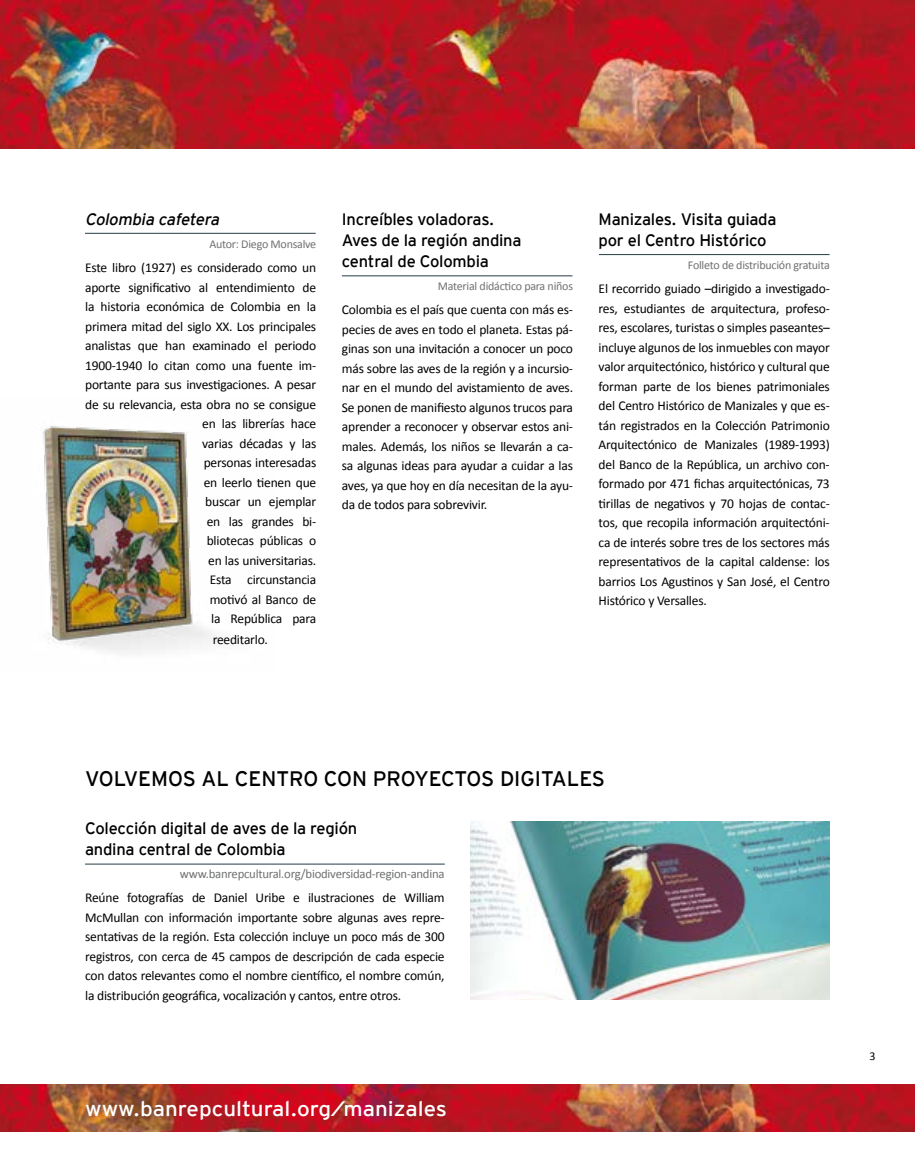
<style>
.page{position:relative;width:915px;height:1170px;background:#fff}
.page>*{position:absolute;margin:0;border:0;box-sizing:border-box;transform-origin:0 0}
.t1{font:21px "Interstate Mono";color:#000}
.t2{font:21px "Interstate Mono";color:#fff;scale:1.07 1}
.t3{font:16.5px/21px "Interstate Mono";letter-spacing:-.015em;color:#000}
.t4{font:italic 16.5px "Interstate Mono";color:#000}
.t5{font:13.5px/19.5px "Calibri";letter-spacing:-.015em;color:#000;text-align:justify}
.t6{font:12.75px "Calibri";letter-spacing:-.02em;color:#707172}
.t7{font:12px "Calibri";letter-spacing:-.02em;color:#707172}
.t8{font:12px "Calibri";color:#000}
</style>
<div class="page">
<img style="left:0;top:0;width:914px;height:149px">
<img style="left:0;top:1084px;width:914px;height:47px">
<img style="left:43px;top:426px;width:171px;height:226px">
<hr style="left:85px;top:233px;width:230px;height:1px;background:#253d45">
<hr style="left:85px;top:863px;width:359px;height:1px;background:#253d45">
<hr style="left:342px;top:275px;width:230px;height:1px;background:#253d45">
<hr style="left:598px;top:254px;width:231px;height:1px;background:#253d45">
<img style="left:470px;top:821px;width:359px;height:178px">
<p class="t4" style="left:85px;top:210px;width:139px">Colombia cafetera</p>
<p class="t7" style="left:209px;top:237px;width:108px">Autor: Diego Monsalve</p>
<p class="t5" style="left:85px;top:257px;width:232px;text-align:right">Este libro (1927) es considerado como un aporte significativo al entendimiento de la historia económica de Colombia en la primera mitad del siglo XX. Los principales analistas que han examinado el periodo<br>1900-1940 lo citan como una fuente im&shy;portante para sus investigaciones. A pesar de su relevancia, esta obra no se consigue en las librerías hace<br>varias décadas y las<br>personas interesadas<br>en leerlo tienen que<br>buscar un ejemplar<br>en las grandes bi-<br>bliotecas públicas o<br>en las universitarias.<br>Esta circunstancia<br>motivó al Banco de<br>la República para</p>
<p class="t5" style="left:213px;top:629px;width:57px">reeditarlo.</p>
<p class="t3" style="left:342px;top:208px;width:181px">Increíbles voladoras.<br>Aves de la región andina central de Colombia</p>
<p class="t7" style="left:437px;top:279px;width:137px">Material didáctico para niños</p>
<p class="t5" style="left:342px;top:299px;width:233px">Colombia es el país que cuenta con más es&shy;pecies de aves en todo el planeta. Estas pá&shy;ginas son una invitación a conocer un poco más sobre las aves de la región y a incursio&shy;nar en el mundo del avistamiento de aves.<br>Se ponen de manifiesto algunos trucos para aprender a reconocer y observar estos ani&shy;males. Además, los niños se llevarán a ca&shy;sa algunas ideas para ayudar a cuidar a las aves, ya que hoy en día necesitan de la ayu&shy;da de todos para sobrevivir.</p>
<p class="t3" style="left:598px;top:208px;width:179px">Manizales. Visita guiada por el Centro Histórico</p>
<p class="t7" style="left:687px;top:258px;width:143px">Folleto de distribución gratuita</p>
<p class="t5" style="left:598px;top:278px;width:232px">El recorrido guiado –dirigido a investigado&shy;res, estudiantes de arquitectura, profeso&shy;res, escolares, turistas o simples paseantes– incluye algunos de los inmuebles con mayor valor arquitectónico, histórico y cultural que forman parte de los bienes patrimoniales del Centro Histórico de Manizales y que es&shy;tán registrados en la Colección Patrimonio Arquitectónico de Manizales (1989-1993) del Banco de la República, un archivo con&shy;formado por 471 fichas arquitectónicas, 73 tirillas de negativos y 70 hojas de contac&shy;tos, que recopila información arquitectóni&shy;ca de interés sobre tres de los sectores más representativos de la capital caldense: los barrios Los Agustinos y San José, el Centro Histórico y Versalles.</p>
<h1 class="t1" style="left:85px;top:766px;width:521px">VOLVEMOS AL CENTRO CON PROYECTOS DIGITALES</h1>
<p class="t3" style="left:85px;top:817px;width:273px">Colección digital de aves de la región andina central de Colombia</p>
<p class="t6" style="left:180px;top:866px;width:266px">www.banrepcultural.org/biodiversidad-region-andina</p>
<p class="t5" style="left:85px;top:887px;width:361px">Reúne fotografías de Daniel Uribe e ilustraciones de William McMullan con información importante sobre algunas aves repre&shy;sentativas de la región. Esta colección incluye un poco más de 300 registros, con cerca de 45 campos de descripción de cada especie con datos relevantes como el nombre científico, el nombre común, la distribución geográfica, vocalización y cantos, entre otros.</p>
<h1 class="t2" style="left:85px;top:1096px;width:339px">www.banrepcultural.org/manizales</h1>
<p class="t8" style="left:869px;top:1048px;width:8px">3</p>
</div>
